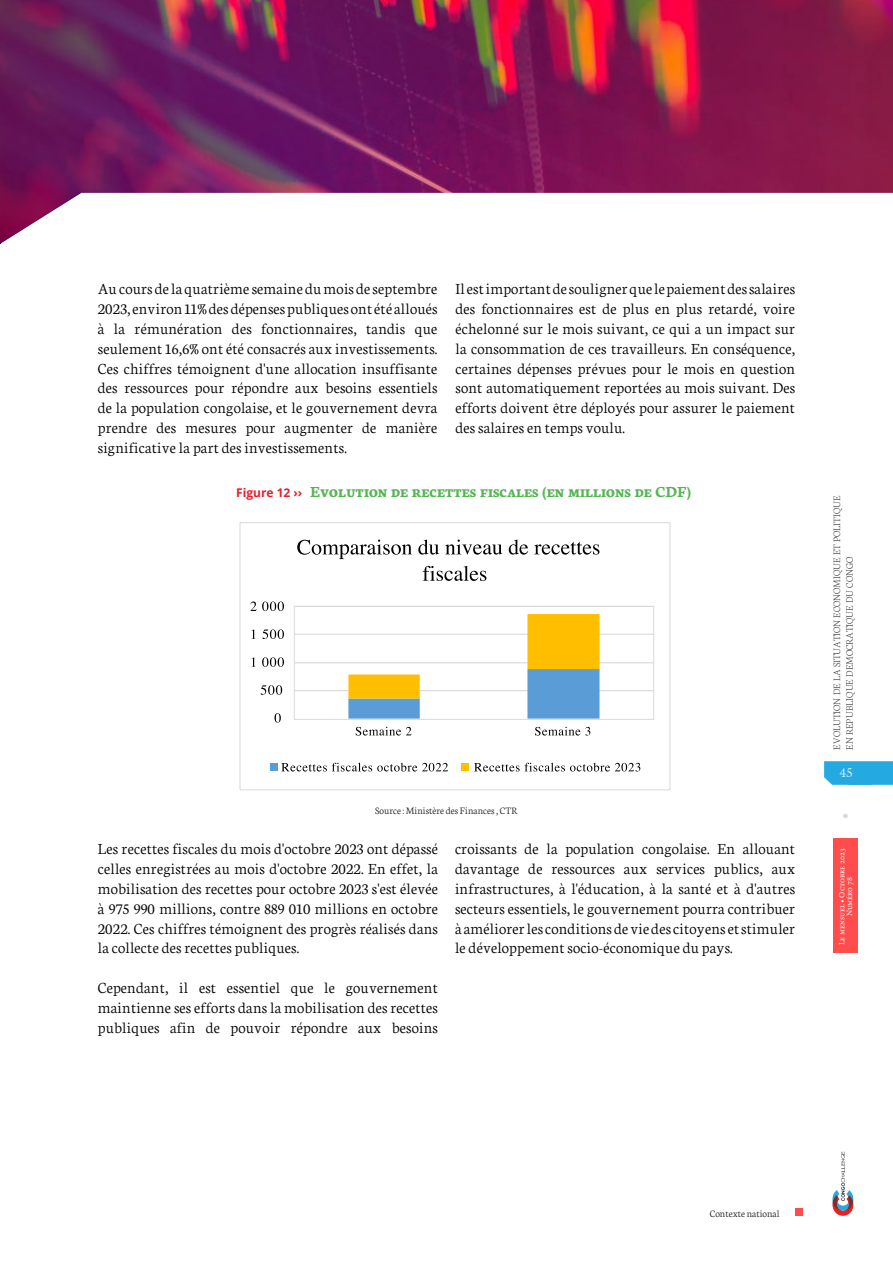
<style>
.page{position:relative;width:893px;height:1263px;background:#fff}
.page>*{position:absolute;margin:0;border:0;box-sizing:border-box;transform-origin:0 0}
.Coprs_de_texte{font:300 16.5px/19.8px "Neuton";letter-spacing:.01em;color:#000;text-align:justify}
.t1{font:16.5px "Neuton SC Bold";color:#56b455}
.t2{font:200 15px "Neuton";color:#fff}
.t3{font:200 10.5px/12.6px "Neuton";color:#231f20}
.Source{font:300 10.5px "Neuton";color:#231f20}
.t4{font:8.25px/7.5px "Minion Pro";color:#fff;text-align:center}
.s1{font-family:"Open Sans";font-weight:700;font-size:12px;color:#e61e2a}
.s2{font-family:"Neuton"}
</style>
<div class="page">
<svg style="left:0;top:0;width:893px;height:243px"></svg>
<div style="left:833px;top:838px;width:25px;height:115px;background:#ff4d4d"></div>
<svg style="left:824px;top:761px;width:69px;height:24px;background:#2bace1"></svg>
<svg style="left:843px;top:814px;width:5px;height:4px"></svg>
<svg style="left:795px;top:1208px;width:7px;height:8px"></svg>
<svg style="left:832px;top:1152px;width:21px;height:64px"></svg>
<hr style="left:294px;top:634px;width:359px;height:1px;background:#d9d9d9">
<hr style="left:294px;top:662px;width:359px;height:1px;background:#d9d9d9">
<hr style="left:294px;top:690px;width:359px;height:1px;background:#d9d9d9">
<svg style="left:348px;top:614px;width:251px;height:104px"></svg>
<div style="left:294px;top:606px;width:360px;height:114px;border:1px solid #d9d9d9"></div>
<svg style="left:274px;top:713px;width:7px;height:10px"></svg>
<svg style="left:261px;top:685px;width:21px;height:10px"></svg>
<svg style="left:252px;top:657px;width:4px;height:10px"></svg>
<svg style="left:262px;top:657px;width:22px;height:10px"></svg>
<svg style="left:252px;top:629px;width:4px;height:10px"></svg>
<svg style="left:262px;top:629px;width:22px;height:10px"></svg>
<svg style="left:250px;top:601px;width:34px;height:10px"></svg>
<svg style="left:356px;top:727px;width:56px;height:8px"></svg>
<svg style="left:535px;top:727px;width:55px;height:8px"></svg>
<svg style="left:297px;top:540px;width:115px;height:19px"></svg>
<svg style="left:418px;top:539px;width:21px;height:15px"></svg>
<svg style="left:445px;top:540px;width:57px;height:15px"></svg>
<svg style="left:509px;top:539px;width:19px;height:16px"></svg>
<svg style="left:534px;top:542px;width:65px;height:13px"></svg>
<svg style="left:423px;top:566px;width:63px;height:15px"></svg>
<div style="left:270px;top:764px;width:8px;height:7px;background:#599cd6"></div>
<svg style="left:281px;top:763px;width:167px;height:8px"></svg>
<div style="left:462px;top:764px;width:7px;height:7px;background:#ffbf00"></div>
<svg style="left:474px;top:763px;width:166px;height:8px"></svg>
<div style="left:240px;top:522px;width:430px;height:268px;border:1px solid #d9d9d9"></div>
<p class="Coprs_de_texte" style="left:98px;top:279px;width:341px">Au cours de la quatrième semaine du mois de septembre 2023, environ 11% des dépenses publiques ont été alloués à la rémunération des fonctionnaires, tandis que seulement 16,6% ont été consacrés aux investissements.<br>Ces chiffres témoignent d'une allocation insuffisante des ressources pour répondre aux besoins essentiels de la population congolaise, et le gouvernement devra prendre des mesures pour augmenter de manière significative la part des investissements.</p>
<p class="Coprs_de_texte" style="left:455px;top:279px;width:341px">Il est important de souligner que le paiement des salaires des fonctionnaires est de plus en plus retardé, voire échelonné sur le mois suivant, ce qui a un impact sur la consommation de ces travailleurs. En conséquence, certaines dépenses prévues pour le mois en question sont automatiquement reportées au mois suivant. Des efforts doivent être déployés pour assurer le paiement des salaires en temps voulu.</p>
<p class="t1" style="left:236px;top:482px;width:456px"><span class="s1">Figure 12 ››</span> Evolution de recettes fiscales (en millions de CDF)</p>
<p class="Source" style="left:375px;top:804px;width:144px">Source : Ministère des Finances , CTR</p>
<p class="Coprs_de_texte" style="left:98px;top:839px;width:342px">Les recettes fiscales du mois d'octobre 2023 ont dépassé celles enregistrées au mois d'octobre 2022. En effet, la mobilisation des recettes pour octobre 2023 s'est élevée à 975 990 millions, contre 889 010 millions en octobre 2022. Ces chiffres témoignent des progrès réalisés dans la collecte des recettes publiques.</p>
<p class="Coprs_de_texte" style="left:98px;top:977px;width:342px">Cependant, il est essentiel que le gouvernement maintienne ses efforts dans la mobilisation des recettes publiques afin de pouvoir répondre aux besoins</p>
<p class="Coprs_de_texte" style="left:455px;top:839px;width:342px">croissants de la population congolaise. En allouant davantage de ressources aux services publics, aux infrastructures, à l'éducation, à la santé et à d'autres secteurs essentiels, le gouvernement pourra contribuer à améliorer les conditions de vie des citoyens et stimuler le développement socio-économique du pays.</p>
<p class="t3" style="left:830px;top:749px;width:255px;rotate:-90deg">EVOLUTION DE LA SITUATION ECONOMIQUE ET POLITIQUE<br>EN REPUBLIQUE DEMOCRATIQUE DU CONGO</p>
<p class="t2" style="left:839px;top:764px;width:14px">45</p>
<p class="t4" style="left:838px;top:945px;width:99px;rotate:-90deg">Le mensuel <span class="s2">◊</span> Octobre 2023<br>Numéro 78</p>
<p class="Source" style="left:710px;top:1208px;width:71px">Contexte national</p>
</div>
